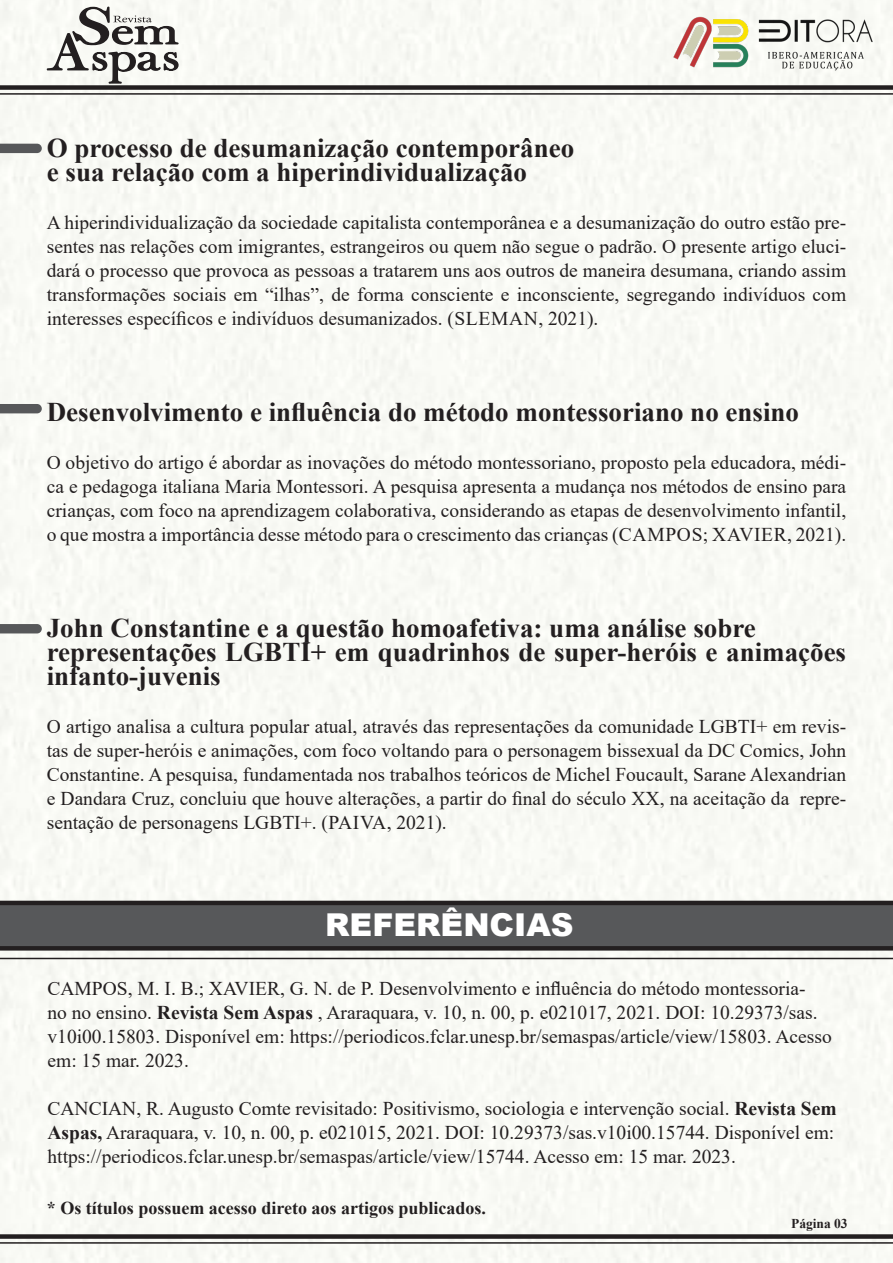
<style>
.page{position:relative;width:893px;height:1263px;background:#fff}
.page>*{position:absolute;margin:0;border:0;box-sizing:border-box;transform-origin:0 0}
.t1{font:900 31.5px "Arial";color:#fff}
.t2{font:700 27px/24px "Times New Roman";color:#231f20}
.t3{font:19.5px/24px "Times New Roman";color:#231f20;text-align:justify}
.t4{font:700 18px "Times New Roman";color:#231f20}
.t5{font:700 13.5px "Times New Roman";color:#231f20}
.s1{font-weight:700}
</style>
<div class="page">
<div style="left:0;top:85px;width:893px;height:5px;background:#231f20"></div>
<hr style="left:0;top:93px;width:893px;height:2px;background:#231f20">
<svg style="left:0;top:144px;width:42px;height:9px"></svg>
<img style="left:660px;top:16px;width:225px;height:63px">
<svg style="left:0;top:404px;width:42px;height:9px"></svg>
<svg style="left:0;top:624px;width:42px;height:9px"></svg>
<svg style="left:46px;top:6px;width:134px;height:78px"></svg>
<div style="left:0;top:1234px;width:893px;height:5px;background:#231f20"></div>
<hr style="left:0;top:1242px;width:893px;height:2px;background:#231f20">
<svg style="left:0;top:898px;width:893px;height:55px;background:#5d5d5e"></svg>
<hr style="left:0;top:958px;width:893px;height:1px;background:#231f20">
<p class="t2" style="left:47px;top:135px;width:529px">O processo de desumanização contemporâneo</p>
<p class="t2" style="left:47px;top:159px;width:482px">e sua relação com a hiperindividualização</p>
<p class="t3" style="left:47px;top:209px;width:801px">A hiperindividualização da sociedade capitalista contemporânea e a desumanização do outro estão pre&shy;sentes nas relações com imigrantes, estrangeiros ou quem não segue o padrão. O presente artigo eluci&shy;dará o processo que provoca as pessoas a tratarem uns aos outros de maneira desumana, criando assim transformações sociais em “ilhas”, de forma consciente e inconsciente, segregando indivíduos com interesses específicos e indivíduos desumanizados. (SLEMAN, 2021).</p>
<p class="t2" style="left:47px;top:399px;width:754px">Desenvolvimento e influência do método montessoriano no ensino</p>
<p class="t3" style="left:47px;top:449px;width:801px">O objetivo do artigo é abordar as inovações do método montessoriano, proposto pela educadora, médi&shy;ca e pedagoga italiana Maria Montessori. A pesquisa apresenta a mudança nos métodos de ensino para crianças, com foco na aprendizagem colaborativa, considerando as etapas de desenvolvimento infantil, o que mostra a importância desse método para o crescimento das crianças (CAMPOS; XAVIER, 2021).</p>
<p class="t2" style="left:47px;top:615px;width:711px">John Constantine e a questão homoafetiva: uma análise sobre</p>
<p class="t2" style="left:47px;top:639px;width:801px">representações LGBTI+ em quadrinhos de super-heróis e animações infanto-juvenis</p>
<p class="t3" style="left:47px;top:713px;width:801px">O artigo analisa a cultura popular atual, através das representações da comunidade LGBTI+ em revis&shy;tas de super-heróis e animações, com foco voltando para o personagem bissexual da DC Comics, John Constantine. A pesquisa, fundamentada nos trabalhos teóricos de Michel Foucault, Sarane Alexandrian e Dandara Cruz, concluiu que houve alterações, a partir do final do século XX, na aceitação da repre&shy;sentação de personagens LGBTI+. (PAIVA, 2021).</p>
<p class="t1" style="left:325px;top:902px;width:250px">REFERÊNCIAS</p>
<p class="t3" style="left:48px;top:976px;width:786px;text-align:left">CAMPOS, M. I. B.; XAVIER, G. N. de P. Desenvolvimento e influência do método montessoria-<br>no no ensino. <span class="s1">Revista Sem Aspas</span> , Araraquara, v. 10, n. 00, p. e021017, 2021. DOI: 10.29373/sas. v10i00.15803. Disponível em: https://periodicos.fclar.unesp.br/semaspas/article/view/15803. Acesso em: 15 mar. 2023.</p>
<p class="t3" style="left:48px;top:1096px;width:791px">CANCIAN, R. Augusto Comte revisitado: Positivismo, sociologia e intervenção social. <span class="s1">Revista Sem Aspas,</span> Araraquara, v. 10, n. 00, p. e021015, 2021. DOI: 10.29373/sas.v10i00.15744. Disponível em: https://periodicos.fclar.unesp.br/semaspas/article/view/15744. Acesso em: 15 mar. 2023.</p>
<p class="t4" style="left:47px;top:1195px;width:441px">* Os títulos possuem acesso direto aos artigos publicados.</p>
<p class="t5" style="left:791px;top:1213px;width:58px">Página 03</p>
</div>
